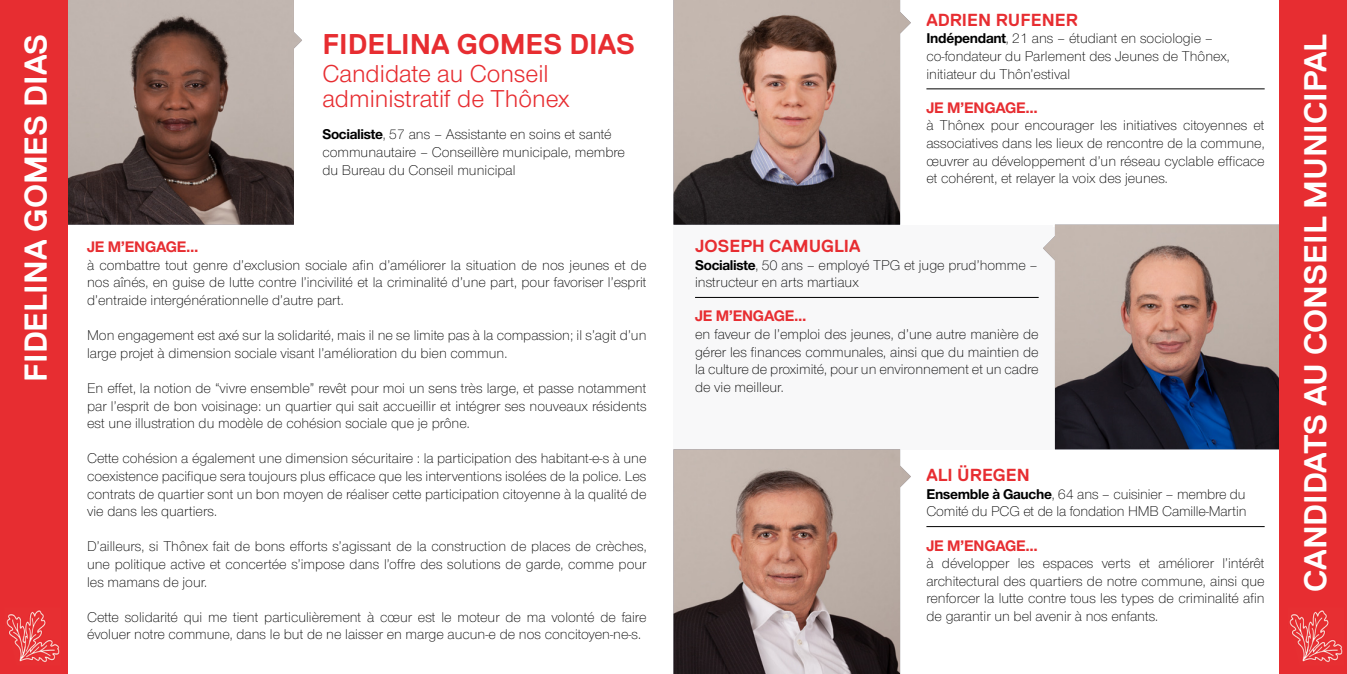
<style>
.page{position:relative;width:1347px;height:674px;background:#fff}
.page>*{position:absolute;margin:0;border:0;box-sizing:border-box;transform-origin:0 0}
.t1{font:700 31.62px "Replica";color:#fff}
.t2{font:700 28.5px "Replica";color:#e72d31}
.t3{font:25.38px/25.4px "Nimbus San Nov";color:#e72d31}
.t4{font:700 17.38px "Replica";color:#e72d31}
.t5{font:700 15.88px "Nimbus San Nov";letter-spacing:-.02em;color:#e72d31}
.t6{font:300 14.62px/17.6px "Nimbus San Nov";color:#000;text-align:justify}
.s1{font-weight:700}
</style>
<div class="page">
<div style="left:673px;top:224px;width:506px;height:225px;background:#f8f8f9"></div>
<img style="left:673px;top:449px;width:238px;height:224px">
<svg style="left:1052px;top:88px;width:213px;height:2px"></svg>
<img style="left:1043px;top:224px;width:236px;height:225px">
<hr style="left:926px;top:88px;width:338px;height:1px;background:#000">
<hr style="left:926px;top:526px;width:338px;height:1px;background:#000">
<hr style="left:695px;top:297px;width:343px;height:1px;background:#000">
<img style="left:673px;top:0;width:238px;height:224px">
<img style="left:67px;top:0;width:235px;height:224px">
<div style="left:0;top:0;width:67px;height:673px;background:#e72d31"></div>
<div style="left:1279px;top:0;width:67px;height:673px;background:#e72d31"></div>
<img style="left:1289px;top:610px;width:54px;height:52px">
<img style="left:6px;top:610px;width:54px;height:52px">
<p class="t4" style="left:926px;top:10px;width:153px">ADRIEN RUFENER</p>
<p class="t6" style="left:926px;top:30px;width:305px;text-align:left"><span class="s1">Indépendant</span>, 21 ans – étudiant en sociologie – co-fondateur du Parlement des Jeunes de Thônex, initiateur du Thôn’estival</p>
<p class="t5" style="left:926px;top:98px;width:113px">JE M’ENGAGE...</p>
<p class="t6" style="left:926px;top:117px;width:340px">à Thônex pour encourager les initiatives citoyennes et associatives dans les lieux de rencontre de la commune, œuvrer au développement d’un réseau cyclable efficace et cohérent, et relayer la voix des jeunes.</p>
<p class="t2" style="left:322px;top:28px;width:314px">FIDELINA GOMES DIAS</p>
<p class="t3" style="left:322px;top:61px;width:249px">Candidate au Conseil administratif de Thônex</p>
<p class="t1" style="left:18px;top:381px;width:349px;rotate:-90deg">FIDELINA GOMES DIAS</p>
<p class="t1" style="left:1297px;top:591px;width:559px;rotate:-90deg">CANDIDATS AU CONSEIL MUNICIPAL</p>
<p class="t6" style="left:322px;top:126px;width:304px;text-align:left"><span class="s1">Socialiste</span>, 57 ans – Assistante en soins et santé communautaire – Conseillère municipale, membre du Bureau du Conseil municipal</p>
<p class="t4" style="left:695px;top:236px;width:167px">JOSEPH CAMUGLIA</p>
<p class="t6" style="left:695px;top:256px;width:344px"><span class="s1">Socialiste</span>, 50 ans – employé TPG et juge prud’homme –</p>
<p class="t6" style="left:695px;top:273px;width:165px">instructeur en arts martiaux</p>
<p class="t5" style="left:695px;top:306px;width:113px">JE M’ENGAGE...</p>
<p class="t6" style="left:695px;top:325px;width:345px">en faveur de l’emploi des jeunes, d’une autre manière de gérer les finances communales, ainsi que du maintien de la culture de proximité, pour un environnement et un cadre de vie meilleur.</p>
<p class="t5" style="left:87px;top:237px;width:113px">JE M’ENGAGE...</p>
<p class="t6" style="left:87px;top:256px;width:561px">à combattre tout genre d’exclusion sociale afin d’améliorer la situation de nos jeunes et de nos aînés, en guise de lutte contre l’incivilité et la criminalité d’une part, pour favoriser l’esprit d’entraide intergénérationnelle d’autre part.</p>
<p class="t6" style="left:87px;top:326px;width:561px">Mon engagement est axé sur la solidarité, mais il ne se limite pas à la compassion; il s’agit d’un large projet à dimension sociale visant l’amélioration du bien commun.</p>
<p class="t6" style="left:87px;top:379px;width:561px">En effet, la notion de “vivre ensemble” revêt pour moi un sens très large, et passe notamment par l’esprit de bon voisinage: un quartier qui sait accueillir et intégrer ses nouveaux résidents est une illustration du modèle de cohésion sociale que je prône.</p>
<p class="t6" style="left:87px;top:449px;width:561px">Cette cohésion a également une dimension sécuritaire : la participation des habitant-e-s à une coexistence pacifique sera toujours plus efficace que les interventions isolées de la police. Les contrats de quartier sont un bon moyen de réaliser cette participation citoyenne à la qualité de vie dans les quartiers.</p>
<p class="t6" style="left:87px;top:537px;width:561px">D’ailleurs, si Thônex fait de bons efforts s’agissant de la construction de places de crèches, une politique active et concertée s’impose dans l’offre des solutions de garde, comme pour les mamans de jour.</p>
<p class="t6" style="left:87px;top:608px;width:561px">Cette solidarité qui me tient particulièrement à cœur est le moteur de ma volonté de faire évoluer notre commune, dans le but de ne laisser en marge aucun-e de nos concitoyen-ne-s.</p>
<p class="t4" style="left:926px;top:465px;width:105px">ALI ÜREGEN</p>
<p class="t6" style="left:926px;top:485px;width:321px"><span class="s1">Ensemble à Gauche</span>, 64 ans – cuisinier – membre du<br>Comité du PCG et de la fondation HMB Camille-Martin</p>
<p class="t5" style="left:926px;top:535px;width:113px">JE M’ENGAGE...</p>
<p class="t6" style="left:926px;top:554px;width:340px">à développer les espaces verts et améliorer l’intérêt architectural des quartiers de notre commune, ainsi que renforcer la lutte contre tous les types de criminalité afin de garantir un bel avenir à nos enfants.</p>
</div>
